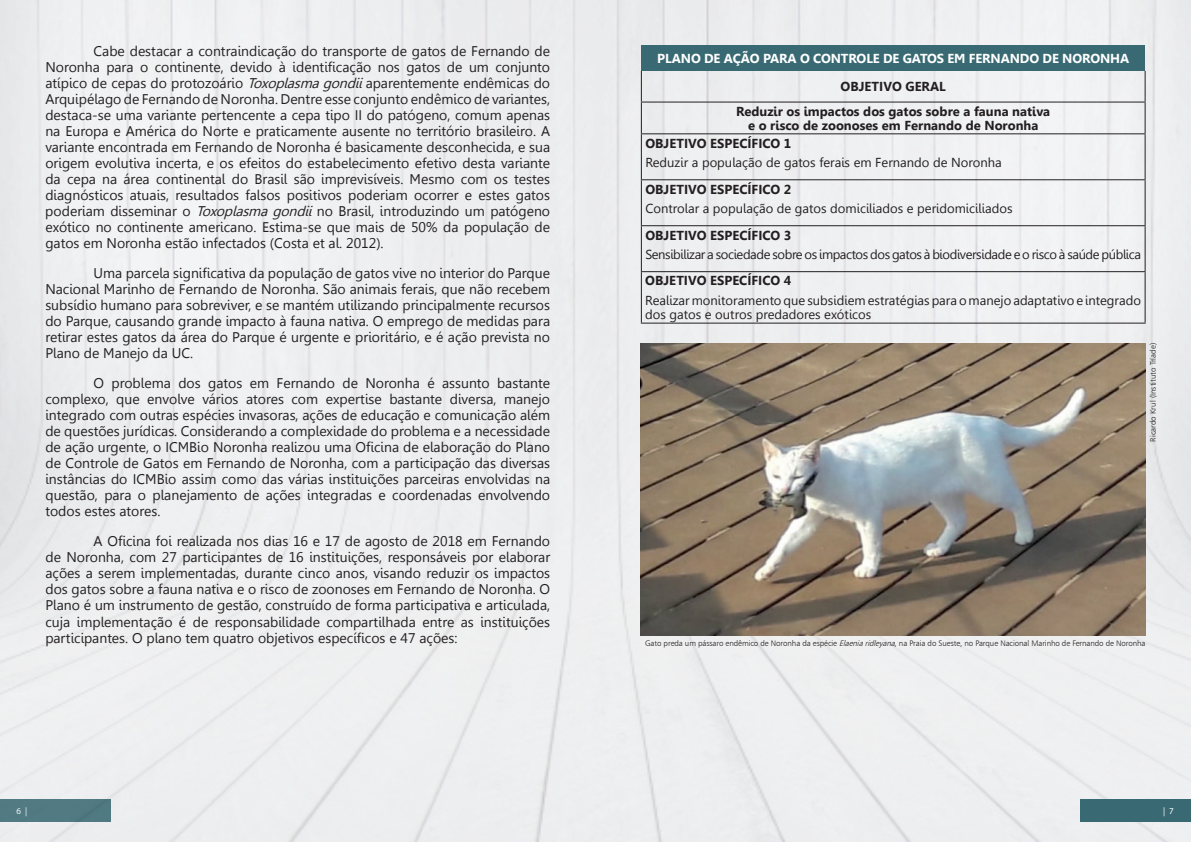
<style>
.page{position:relative;width:1191px;height:842px;background:#fff}
.page>*{position:absolute;margin:0;border:0;box-sizing:border-box;transform-origin:0 0}
.t1{font:14px/16px "Gisha";color:#231f20;text-align:justify}
.t2{font:13px/14px "Gisha";color:#231f20}
.t3{font:700 13px/24.5px "Gisha";color:#231f20;text-align:center}
.t4{font:13px "Gisha";letter-spacing:-.03em;color:#231f20}
.t5{font:700 13px "Gisha";letter-spacing:-.01em;color:#fff}
.t6{font:9px "Myriad Pro";color:#fff}
.t7{font:8px "Humanist 777 BT Light B";letter-spacing:-.01em;color:#231f20}
.s1{font-style:italic}
</style>
<div class="page">
<div style="left:0;top:0;width:1190px;height:842px;background:#eeeff0"></div>
<div style="left:0;top:799px;width:111px;height:23px;background:#517a82"></div>
<div style="left:1080px;top:799px;width:111px;height:23px;background:#396a73"></div>
<img style="left:641px;top:343px;width:504px;height:292px">
<div style="left:641px;top:45px;width:504px;height:26px;background:#396a73"></div>
<hr style="left:641px;top:71px;width:1px;height:31px;background:#231f20">
<hr style="left:1144px;top:71px;width:1px;height:31px;background:#231f20">
<hr style="left:641px;top:102px;width:504px;height:1px;background:#231f20">
<hr style="left:641px;top:103px;width:1px;height:30px;background:#231f20">
<hr style="left:1144px;top:103px;width:1px;height:30px;background:#231f20">
<hr style="left:641px;top:133px;width:504px;height:1px;background:#231f20">
<hr style="left:641px;top:134px;width:1px;height:45px;background:#231f20">
<hr style="left:1144px;top:134px;width:1px;height:45px;background:#231f20">
<hr style="left:641px;top:179px;width:504px;height:1px;background:#231f20">
<hr style="left:641px;top:180px;width:1px;height:45px;background:#231f20">
<hr style="left:1144px;top:180px;width:1px;height:45px;background:#231f20">
<hr style="left:641px;top:225px;width:504px;height:1px;background:#231f20">
<hr style="left:641px;top:226px;width:1px;height:45px;background:#231f20">
<hr style="left:1144px;top:226px;width:1px;height:45px;background:#231f20">
<hr style="left:641px;top:271px;width:504px;height:1px;background:#231f20">
<hr style="left:641px;top:272px;width:1px;height:51px;background:#231f20">
<hr style="left:1144px;top:272px;width:1px;height:51px;background:#231f20">
<hr style="left:641px;top:323px;width:504px;height:1px;background:#231f20">
<p class="t1" style="left:45px;top:43px;width:506px;text-indent:48px">Cabe destacar a contraindicação do transporte de gatos de Fernando de Noronha para o continente, devido à identificação nos gatos de um conjunto atípico de cepas do protozoário <span class="s1">Toxoplasmagondii</span>aparentemente endêmicas do Arquipélago de Fernando de Noronha. Dentre esse conjunto endêmico de variantes, destaca-se uma variante pertencente a cepa tipo II do patógeno, comum apenas na Europa e América do Norte e praticamente ausente no território brasileiro. A variante encontrada em Fernando de Noronha é basicamente desconhecida, e sua origem evolutiva incerta, e os efeitos do estabelecimento efetivo desta variante da cepa na área continental do Brasil são imprevisíveis. Mesmo com os testes diagnósticos atuais, resultados falsos positivos poderiam ocorrer e estes gatos poderiam disseminar o <span class="s1">Toxoplasmagondii</span>no Brasil, introduzindo um patógeno exótico no continente americano. Estima-se que mais de 50% da população de gatos em Noronha estão infectados (Costa et al. 2012).</p>
<p class="t1" style="left:45px;top:265px;width:506px;text-indent:48px">Uma parcela significativa da população de gatos vive no interior do Parque Nacional Marinho de Fernando de Noronha. São animais ferais, que não recebem subsídio humano para sobreviver, e se mantém utilizando principalmente recursos do Parque, causando grande impacto à fauna nativa. O emprego de medidas para retirar estes gatos da área do Parque é urgente e prioritário, e é ação prevista no Plano de Manejo da UC.</p>
<p class="t1" style="left:45px;top:375px;width:506px;text-indent:48px">O problema dos gatos em Fernando de Noronha é assunto bastante complexo, que envolve vários atores com expertise bastante diversa, manejo integrado com outras espécies invasoras, ações de educação e comunicação além de questões jurídicas. Considerando a complexidade do problema e a necessidade de ação urgente, o ICMBio Noronha realizou uma Oficina de elaboração do Plano de Controle de Gatos em Fernando de Noronha, com a participação das diversas instâncias do ICMBio assim como das várias instituições parceiras envolvidas na questão, para o planejamento de ações integradas e coordenadas envolvendo todos estes atores.</p>
<p class="t1" style="left:45px;top:534px;width:506px;text-indent:48px">A Oficina foi realizada nos dias 16 e 17 de agosto de 2018 em Fernando de Noronha, com 27 participantes de 16 instituições, responsáveis por elaborar ações a serem implementadas, durante cinco anos, visando reduzir os impactos dos gatos sobre a fauna nativa e o risco de zoonoses em Fernando de Noronha. O Plano é um instrumento de gestão, construído de forma participativa e articulada, cuja implementação é de responsabilidade compartilhada entre as instituições participantes. O plano tem quatro objetivos específicos e 47 ações:</p>
<p class="t5" style="left:657px;top:51px;width:473px">PLANO DE AÇÃO PARA O CONTROLE DE GATOS EM FERNANDO DE NORONHA</p>
<p class="t3" style="left:736px;top:75px;width:315px">OBJETIVO GERAL<br>Reduzir os impactos dos gatos sobre a fauna nativa</p>
<p class="t3" style="left:645px;top:117px;width:394px;line-height:17.8px;text-align:left;text-indent:103px">e o risco de zoonoses em Fernando de Noronha<br>OBJETIVO ESPECÍFICO 1</p>
<p class="t2" style="left:645px;top:156px;width:358px">Reduzir a população de gatos ferais em Fernando de Noronha</p>
<p class="t3" style="left:645px;top:177px;width:147px">OBJETIVO ESPECÍFICO 2</p>
<p class="t2" style="left:645px;top:202px;width:369px">Controlar a população de gatos domiciliados e peridomiciliados</p>
<p class="t3" style="left:645px;top:223px;width:147px">OBJETIVO ESPECÍFICO 3</p>
<p class="t4" style="left:645px;top:247px;width:497px">Sensibilizar a sociedade sobre os impactos dos gatos à biodiversidade e o risco à saúde pública</p>
<p class="t3" style="left:645px;top:269px;width:147px">OBJETIVO ESPECÍFICO 4</p>
<p class="t2" style="left:645px;top:294px;width:497px">Realizar monitoramento que subsidiem estratégias para o manejo adaptativo e integrado dos gatos e outros predadores exóticos</p>
<p class="t7" style="left:1148px;top:442px;width:100px;rotate:-90deg">Ricardo Krul (Instituto Tríade)</p>
<p class="t7" style="left:645px;top:638px;width:502px">Gato preda um pássaro endêmico de Noronha da espécie <span class="s1">Elaeniaridleyana</span>, na Praia do Sueste, no Parque Nacional Marinho de Fernando de Noronha</p>
<p class="t6" style="left:17px;top:806px;width:12px">6 |</p>
<p class="t6" style="left:1163px;top:806px;width:12px">| 7</p>
</div>
